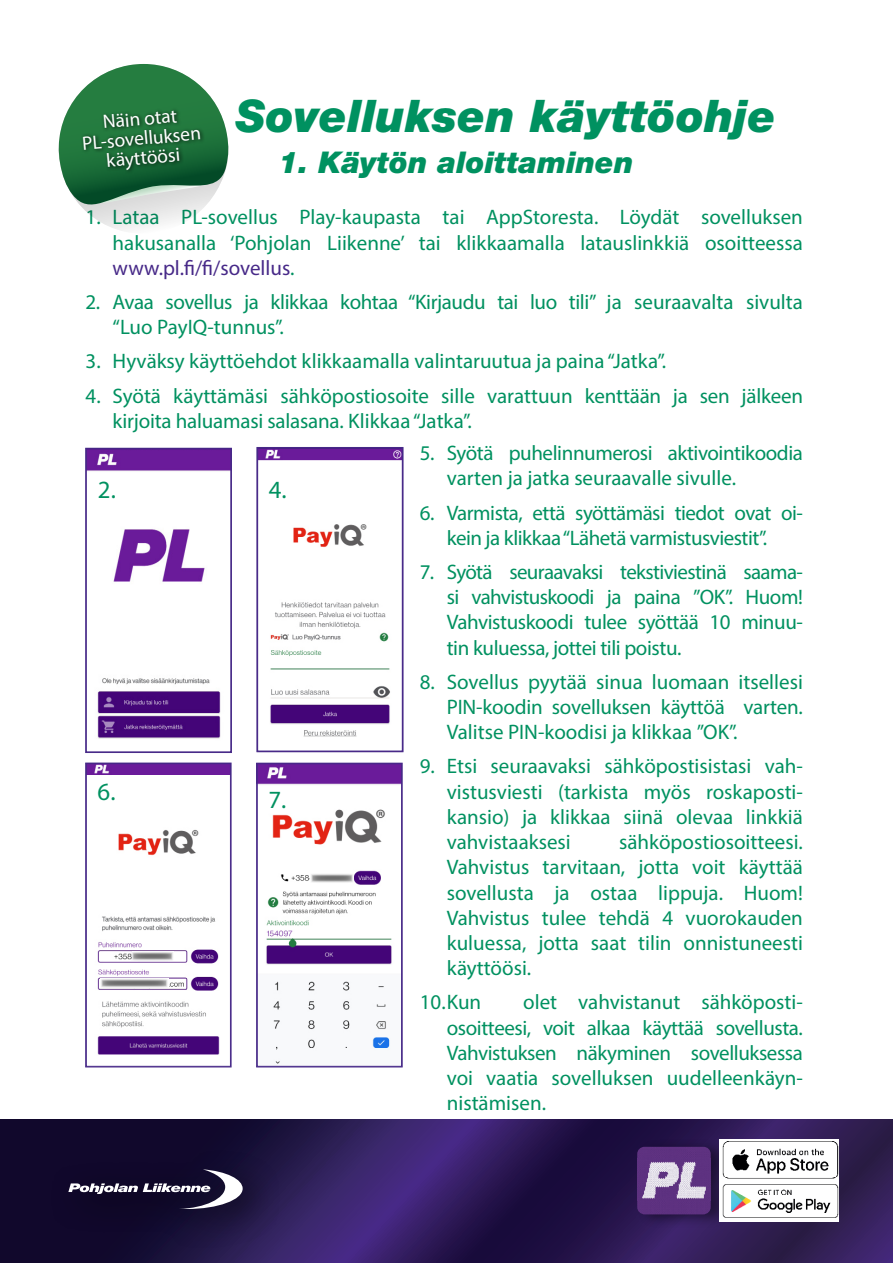
<style>
.page{position:relative;width:893px;height:1263px;background:#fff}
.page>*{position:absolute;margin:0;border:0;box-sizing:border-box;transform-origin:0 0}
.t1{font:italic 900 45px "Helvetica Neue LT Std";color:#009160}
.t2{font:italic 900 30px "Helvetica Neue LT Std";color:#009160}
.t3{font:24.9px "Myriad Pro";color:#009160}
.t4{font:21px/25.2px "Myriad Pro";color:#009160;text-align:justify}
.t5{font:21px/25.2px "Myriad Pro";letter-spacing:-.02em;color:#009160}
.t6{font:21px/25.2px "Myriad Pro";letter-spacing:-.025em;color:#009160;text-align:center}
.t7{font:19.5px "Myriad Pro";color:#fff}
.s1{color:#472988}
</style>
<div class="page">
<svg style="left:0;top:1120px;width:893px;height:143px;background:#2a1951"></svg>
<div style="left:636px;top:1139px;width:96px;height:90px;background:#000;opacity:.45"></div>
<img style="left:637px;top:1147px;width:74px;height:67px">
<img style="left:720px;top:1140px;width:119px;height:81px">
<svg style="left:86px;top:448px;width:146px;height:305px"></svg>
<div style="left:86px;top:449px;width:145px;height:303px;border:1px solid #472988"></div>
<svg style="left:257px;top:447px;width:146px;height:305px"></svg>
<div style="left:258px;top:448px;width:144px;height:303px;border:1px solid #472988"></div>
<svg style="left:86px;top:763px;width:145px;height:304px"></svg>
<div style="left:86px;top:764px;width:144px;height:302px;border:1px solid #472988"></div>
<svg style="left:256px;top:763px;width:146px;height:304px"></svg>
<div style="left:257px;top:764px;width:145px;height:302px;border:1px solid #472988"></div>
<svg style="left:58px;top:64px;width:171px;height:167px"></svg>
<div style="left:80px;top:107px;width:125px;height:68px;background:#000;opacity:.75"></div>
<div style="left:47px;top:1147px;width:236px;height:103px;background:#000;opacity:.54"></div>
<svg style="left:68px;top:1169px;width:175px;height:40px;background:#3b3550"></svg>
<svg style="left:131px;top:951px;width:43px;height:11px"></svg>
<svg style="left:100px;top:978px;width:69px;height:11px"></svg>
<svg style="left:310px;top:873px;width:43px;height:11px"></svg>
<p class="t1" style="left:236px;top:88px;width:542px">Sovelluksen käyttöohje</p>
<p class="t2" style="left:278px;top:144px;width:357px">1. Käytön aloittaminen</p>
<p class="t4" style="left:113px;top:204px;width:692px;text-indent:-27px">1. Lataa PL-sovellus Play-kaupasta tai AppStoresta. Löydät sovelluksen hakusanalla ‘Pohjolan Liikenne’ tai klikkaamalla latauslinkkiä osoitteessa <span class="s1">www.pl.fi/fi/sovellus</span>.</p>
<p class="t5" style="left:113px;top:289px;width:692px;text-indent:-27px">2. Avaa sovellus ja klikkaa kohtaa “Kirjaudu tai luo tili” ja seuraavalta sivulta “Luo PayIQ-tunnus”.</p>
<p class="t4" style="left:86px;top:348px;width:582px">3. Hyväksy käyttöehdot klikkaamalla valintaruutua ja paina “Jatka”.</p>
<p class="t4" style="left:113px;top:383px;width:692px;text-indent:-27px">4. Syötä käyttämäsi sähköpostiosoite sille varattuun kenttään ja sen jälkeen kirjoita haluamasi salasana. Klikkaa “Jatka”.</p>
<p class="t7" style="left:102px;top:110px;width:76px;rotate:-5deg">Näin otat</p>
<p class="t7" style="left:81px;top:131px;width:120px;rotate:-5deg">PL-sovelluksen</p>
<p class="t7" style="left:105px;top:149px;width:76px;rotate:-5deg">käyttöösi</p>
<p class="t3" style="left:98px;top:474px;width:19px">2.</p>
<p class="t3" style="left:269px;top:474px;width:19px">4.</p>
<p class="t3" style="left:98px;top:776px;width:19px">6.</p>
<p class="t3" style="left:268px;top:784px;width:19px">7.</p>
<p class="t5" style="left:447px;top:440px;width:358px;text-indent:-27px">5. Syötä puhelinnumerosi aktivointikoodia varten ja jatka seuraavalle sivulle.</p>
<p class="t6" style="left:420px;top:500px;width:385px">6. Varmista, että syöttämäsi tiedot ovat oi&shy;kein ja klikkaa “Lähetä varmistusviestit”.</p>
<p class="t4" style="left:447px;top:559px;width:358px;text-indent:-27px">7. Syötä seuraavaksi tekstiviestinä saama&shy;si vahvistuskoodi ja paina ”OK”. Huom!<br>Vahvistuskoodi tulee syöttää 10 minuu&shy;tin kuluessa, jottei tili poistu.</p>
<p class="t4" style="left:447px;top:669px;width:358px;text-indent:-27px">8. Sovellus pyytää sinua luomaan itsellesi PIN-koodin sovelluksen käyttöä varten.<br>Valitse PIN-koodisi ja klikkaa ”OK”.</p>
<p class="t4" style="left:447px;top:753px;width:358px;text-indent:-27px">9. Etsi seuraavaksi sähköpostisistasi vah&shy;vistusviesti (tarkista myös roskaposti&shy;kansio) ja klikkaa siinä olevaa linkkiä vahvistaaksesi</p>
<p class="t4" style="left:447px;top:829px;width:358px;text-indent:172px">sähköpostiosoitteesi.<br>Vahvistus tarvitaan, jotta voit käyttää sovellusta ja ostaa lippuja. Huom!<br>Vahvistus tulee tehdä 4 vuorokauden kuluessa, jotta saat tilin onnistuneesti käyttöösi.</p>
<p class="t4" style="left:420px;top:989px;width:63px">10.Kun</p>
<p class="t4" style="left:447px;top:989px;width:358px;text-indent:76px">olet vahvistanut sähköposti&shy;osoitteesi, voit alkaa käyttää sovellusta.<br>Vahvistuksen näkyminen sovelluksessa voi vaatia sovelluksen uudelleenkäyn&shy;nistämisen.</p>
</div>
